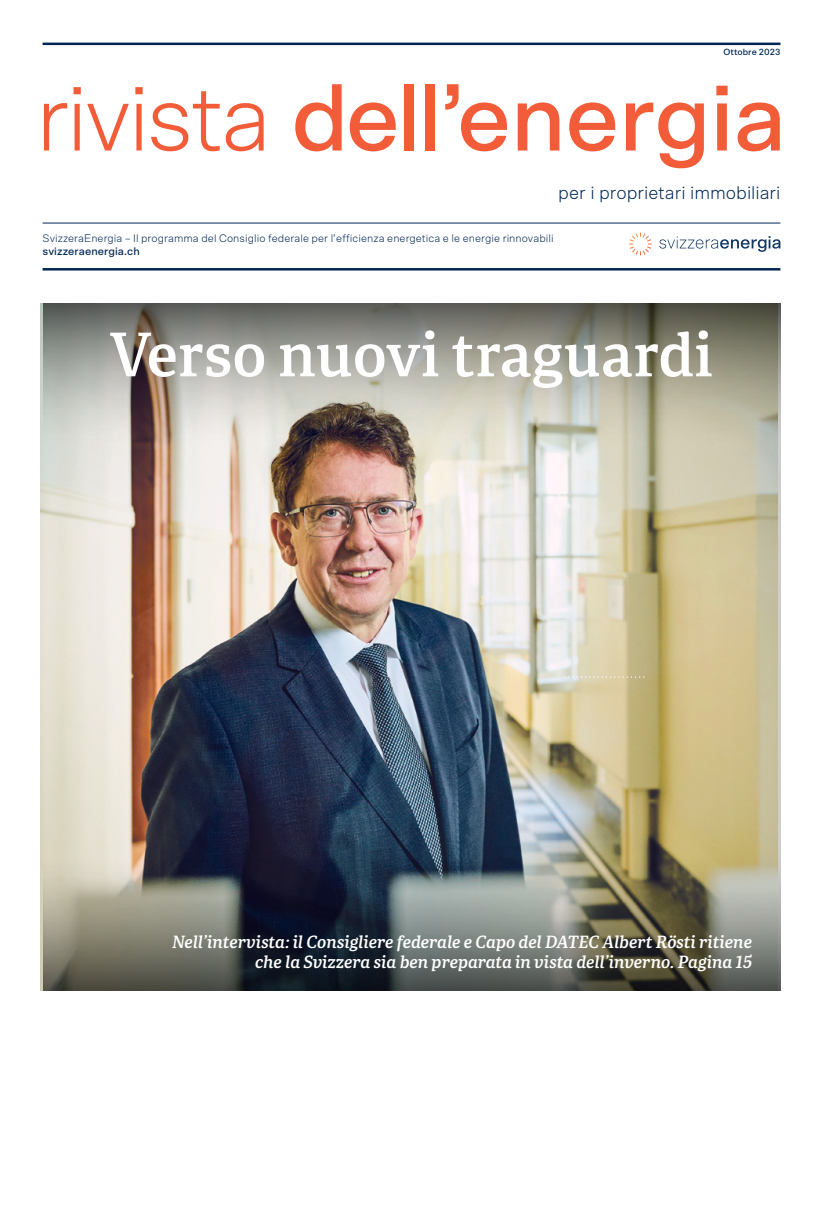
<style>
.page{position:relative;width:823px;height:1219px;background:#fff}
.page>*{position:absolute;margin:0;border:0;box-sizing:border-box;transform-origin:0 0}
.t1{font:500 95.5px "Scto Grotesk A";letter-spacing:-.01em;color:#f35c38}
.t2{font:60.3px "Portada Sb";color:#fff}
.t3{font:300 18.4px "Scto Grotesk A";color:#002754}
.t4{font:italic 17px/20.4px "Portada Sb";color:#fff;text-align:right}
.t5{font:300 11px "Scto Grotesk A";letter-spacing:.005em;color:#002754}
.t6{font:500 11px "Scto Grotesk A";letter-spacing:.005em;color:#002754}
.t7{font:500 9px "Scto Grotesk A";letter-spacing:.005em;color:#002754}
.s1{font-weight:300}
</style>
<div class="page">
<img style="left:40px;top:303px;width:737px;height:688px">
<img style="left:43px;top:853px;width:737px;height:138px">
<svg style="left:43px;top:303px;width:737px;height:148px;background:#a19e94"></svg>
<svg style="left:564px;top:676px;width:79px;height:2px"></svg>
<hr style="left:43px;top:43px;width:737px;height:2px;background:#002754">
<hr style="left:43px;top:268px;width:737px;height:3px;background:#002754">
<svg style="left:629px;top:233px;width:22px;height:22px"></svg>
<svg style="left:659px;top:236px;width:121px;height:16px"></svg>
<hr style="left:43px;top:223px;width:737px;height:1px;background:#002754">
<p class="t7" style="left:723px;top:46px;width:58px">Ottobre 2023</p>
<h1 class="t1" style="left:35px;top:60px;width:752px"><span class="s1">rivista</span> dell’energia</h1>
<p class="t3" style="left:558px;top:181px;width:223px">per i proprietari immobiliari</p>
<p class="t5" style="left:43px;top:232px;width:512px">SvizzeraEnergia – Il programma del Consiglio federale per l’efficienza energetica e le energie rinnovabili</p>
<p class="t6" style="left:43px;top:245px;width:99px">svizzeraenergia.ch</p>
<h2 class="t2" style="left:110px;top:311px;width:604px">Verso nuovi traguardi</h2>
<p class="t4" style="left:172px;top:930px;width:581px">Nell’intervista: il Consigliere federale e Capo del DATEC Albert Rösti ritiene che la Svizzera sia ben preparata in vista dell’inverno. Pagina 15</p>
</div>
